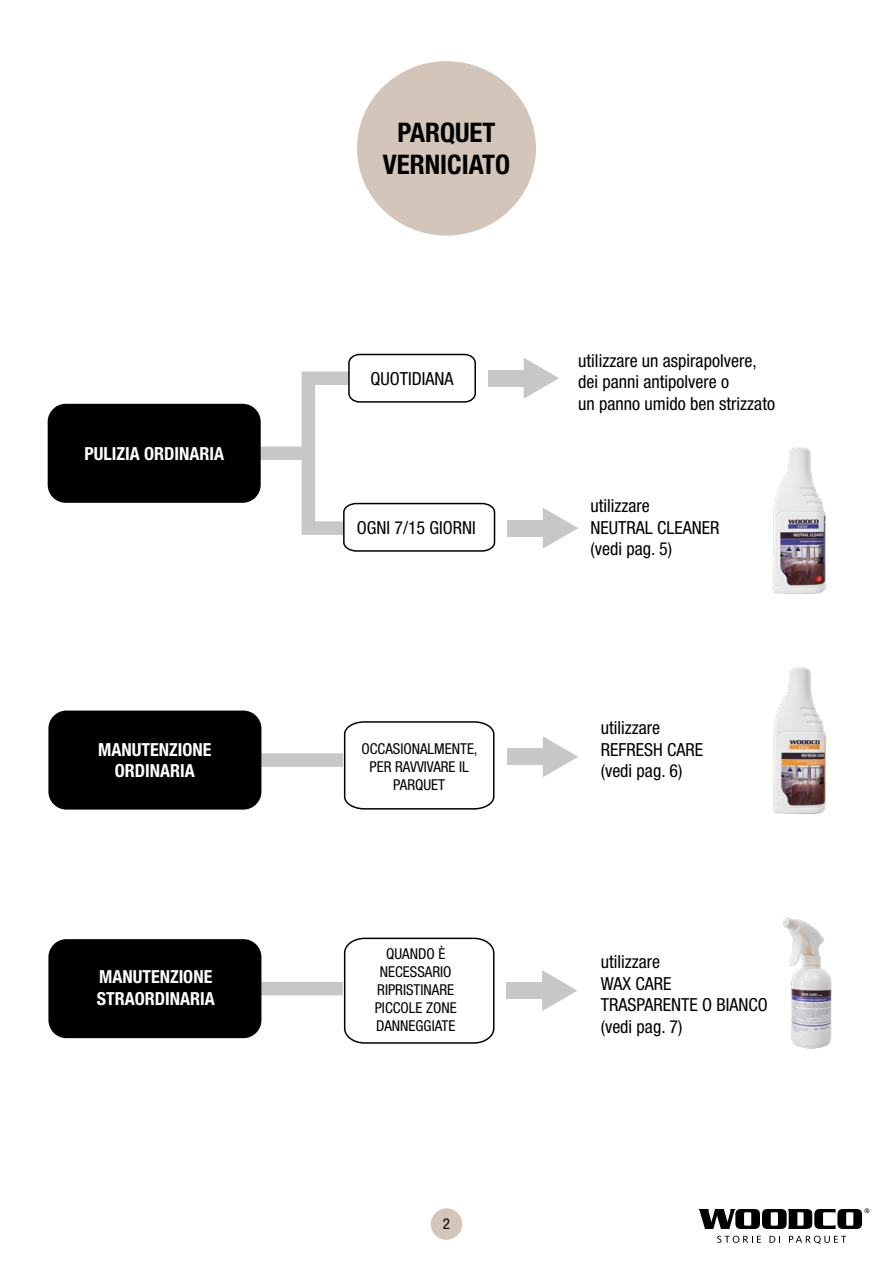
<style>
.page{position:relative;width:893px;height:1263px;background:#fff}
.page>*{position:absolute;margin:0;border:0;box-sizing:border-box;transform-origin:0 0}
.t1{font:700 condensed 27px/32.4px "Helvetica Neue LT Std";color:#000;text-align:center}
.t2{font:condensed 18px/21.6px "Helvetica Neue LT Std";color:#000}
.t3{font:700 condensed 18px/21.6px "Helvetica Neue LT Std";color:#fff;text-align:center}
.t4{font:condensed 15px/18px "Helvetica Neue LT Std";color:#000;text-align:center}
</style>
<div class="page">
<svg style="left:698px;top:1208px;width:171px;height:21px"></svg>
<svg style="left:717px;top:1236px;width:44px;height:7px"></svg>
<svg style="left:769px;top:1236px;width:11px;height:7px"></svg>
<svg style="left:789px;top:1236px;width:57px;height:8px"></svg>
<div style="left:431px;top:1208px;width:31px;height:32px;background:#d3c5b9;border-radius:50%"></div>
<img style="left:783px;top:917px;width:49px;height:132px">
<img style="left:773px;top:667px;width:53px;height:148px">
<div style="left:261px;top:753px;width:82px;height:14px;background:#c7c7c7"></div>
<div style="left:261px;top:982px;width:82px;height:13px;background:#c7c7c7"></div>
<div style="left:259px;top:446px;width:48px;height:14px;background:#c7c7c7"></div>
<div style="left:357px;top:61px;width:179px;height:175px;background:#d3c5b9;border-radius:50%"></div>
<div style="left:302px;top:521px;width:47px;height:14px;background:#c7c7c7"></div>
<div style="left:302px;top:371px;width:47px;height:14px;background:#c7c7c7"></div>
<div style="left:302px;top:385px;width:13px;height:137px;background:#c7c7c7"></div>
<svg style="left:347px;top:353px;width:129px;height:50px"></svg>
<svg style="left:342px;top:502px;width:154px;height:50px"></svg>
<div style="left:488px;top:370px;width:39px;height:16px;background:#c7c7c7"></div>
<svg style="left:524px;top:358px;width:35px;height:41px"></svg>
<div style="left:507px;top:520px;width:39px;height:16px;background:#c7c7c7"></div>
<svg style="left:543px;top:508px;width:35px;height:41px"></svg>
<div style="left:507px;top:748px;width:39px;height:17px;background:#c7c7c7"></div>
<svg style="left:543px;top:736px;width:35px;height:41px"></svg>
<div style="left:507px;top:982px;width:38px;height:17px;background:#c7c7c7"></div>
<svg style="left:542px;top:970px;width:36px;height:41px"></svg>
<svg style="left:343px;top:721px;width:152px;height:89px"></svg>
<svg style="left:343px;top:937px;width:152px;height:107px"></svg>
<div style="left:48px;top:939px;width:213px;height:99px;background:#000;border-radius:18px"></div>
<div style="left:48px;top:710px;width:213px;height:99px;background:#000;border-radius:18px"></div>
<div style="left:48px;top:404px;width:213px;height:99px;background:#000;border-radius:18px"></div>
<img style="left:772px;top:447px;width:54px;height:147px">
<p class="t3" style="left:84px;top:442px;width:141px">PULIZIA ORDINARIA</p>
<p class="t3" style="left:98px;top:738px;width:115px">MANUTENZIONE<br>ORDINARIA</p>
<p class="t3" style="left:97px;top:966px;width:119px;text-align:left">MANUTENZIONE<br>STRAORDINARIA</p>
<h1 class="t1" style="left:383px;top:116px;width:129px">PARQUET<br>VERNICIATO</h1>
<p class="t2" style="left:371px;top:367px;width:85px">QUOTIDIANA</p>
<p class="t2" style="left:357px;top:516px;width:121px">OGNI 7/15 GIORNI</p>
<p class="t4" style="left:361px;top:739px;width:118px">OCCASIONALMENTE,<br>PER RAVVIVARE IL<br>PARQUET</p>
<p class="t4" style="left:375px;top:945px;width:83px">QUANDO È<br>NECESSARIO<br>RIPRISTINARE<br>PICCOLE ZONE<br>DANNEGGIATE</p>
<p class="t2" style="left:578px;top:349px;width:198px">utilizzare un aspirapolvere, dei panni antipolvere o<br>un panno umido ben strizzato</p>
<p class="t2" style="left:590px;top:495px;width:131px">utilizzare<br>NEUTRAL CLEANER (vedi pag. 5)</p>
<p class="t2" style="left:601px;top:717px;width:104px">utilizzare<br>REFRESH CARE (vedi pag. 6)</p>
<p class="t2" style="left:601px;top:951px;width:169px">utilizzare<br>WAX CARE<br>TRASPARENTE O BIANCO (vedi pag. 7)</p>
<p class="t4" style="left:443px;top:1215px;width:9px">2</p>
</div>
